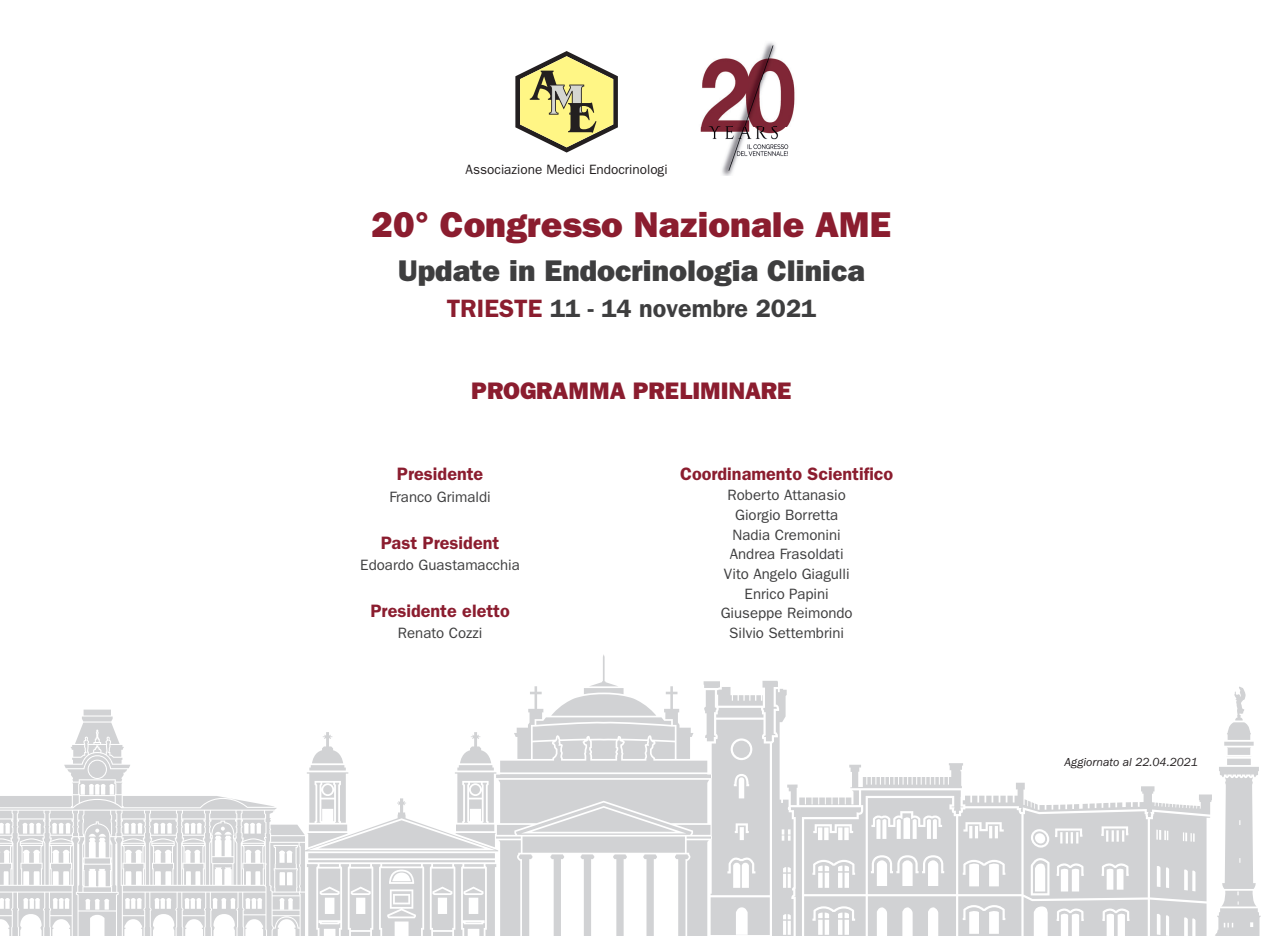
<style>
.page{position:relative;width:1263px;height:936px;background:#fff}
.page>*{position:absolute;margin:0;border:0;box-sizing:border-box;transform-origin:0 0}
.t1{font:36px "ITC Franklin Gothic Std Hvy";color:#8b1d2f}
.t2{font:30px "ITC Franklin Gothic Std Hvy";color:#3e3e3f}
.t3{font:600 25.2px "ITC Franklin Gothic Std";color:#3e3e3f}
.t4{font:24px "ITC Franklin Gothic Std Hvy";color:#8b1d2f}
.t5{font:600 18px "ITC Franklin Gothic Std";color:#8b1d2f}
.t6{font:15px/19.6px "ITC Franklin Gothic Std";color:#3e3e3f;text-align:center}
.t7{font:13.5px "ITC Franklin Gothic Std";color:#231f20}
.t8{font:italic 12px "ITC Franklin Gothic Std";color:#231f20}
.s1{color:#8b1d2f}
</style>
<div class="page">
<svg style="left:0;top:655px;width:1261px;height:280px"></svg>
<svg style="left:515px;top:51px;width:103px;height:101px"></svg>
<img style="left:700px;top:42px;width:95px;height:133px">
<p class="t7" style="left:466px;top:161px;width:203px">Associazione Medici Endocrinologi</p>
<h1 class="t1" style="left:372px;top:204px;width:521px">20° Congresso Nazionale AME</h1>
<h2 class="t2" style="left:398px;top:253px;width:468px">Update in Endocrinologia Clinica</h2>
<h3 class="t3" style="left:447px;top:293px;width:371px"><span class="s1">TRIESTE</span> 11 - 14 novembre 2021</h3>
<h3 class="t4" style="left:471px;top:377px;width:322px">PROGRAMMA PRELIMINARE</h3>
<p class="t5" style="left:397px;top:463px;width:88px">Presidente</p>
<p class="t6" style="left:389px;top:487px;width:103px">Franco Grimaldi</p>
<p class="t5" style="left:381px;top:531px;width:120px">Past President</p>
<p class="t6" style="left:360px;top:555px;width:161px">Edoardo Guastamacchia</p>
<p class="t5" style="left:370px;top:599px;width:141px">Presidente eletto</p>
<p class="t6" style="left:398px;top:623px;width:86px">Renato Cozzi</p>
<p class="t5" style="left:680px;top:463px;width:215px">Coordinamento Scientifico</p>
<p class="t6" style="left:721px;top:485px;width:133px">Roberto Attanasio<br>Giorgio Borretta<br>Nadia Cremonini<br>Andrea Frasoldati<br>Vito Angelo Giagulli<br>Enrico Papini<br>Giuseppe Reimondo<br>Silvio Settembrini</p>
<p class="t8" style="left:1064px;top:754px;width:135px">Aggiornato al 22.04.2021</p>
</div>
